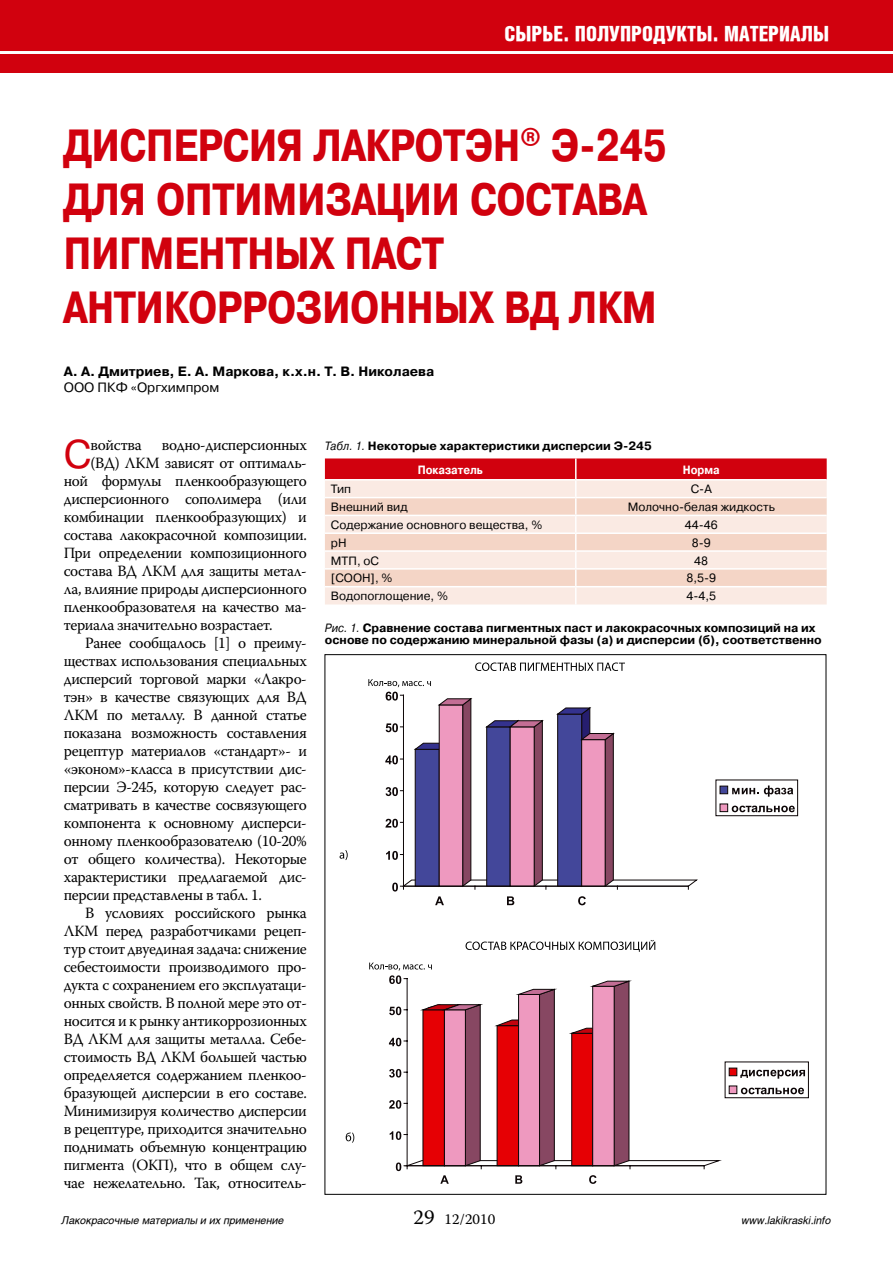
<style>
.page{position:relative;width:893px;height:1263px;background:#fff}
.page>*{position:absolute;margin:0;border:0;box-sizing:border-box;transform-origin:0 0}
.t1{font:700 45px/54px "Pragmatica Cond C";color:#d1010e}
.t2{font:39.9px "Pragmatica C";color:#d1010e}
.t3{font:900 21px "GL Helios Cond";color:#fff;scale:.95 1}
.t4{font:15.6px "Warnock Pro";letter-spacing:-.025em;color:#000}
.t5{font:15px "Warnock Pro";color:#000}
.t6{font:700 13.5px "Pragmatica C";color:#000}
.t7{font:13.5px "Pragmatica C";color:#000}
.t8{font:700 12px/12px "Pragmatica C";color:#000}
.t9{font:12px "Pragmatica C";color:#000}
.t10{font:700 12px "Pragmatica C";color:#fff;scale:.9 1}
.t11{font:italic 10.5px "GL Helios";color:#000}
.s1{font-weight:400;font-style:italic}
.s2{font-size:21px}
</style>
<div class="page">
<div style="left:0;top:0;width:893px;height:72px;background:#d1010e"></div>
<div style="left:0;top:50px;width:893px;height:6px;background:#000;opacity:.5"></div>
<svg style="left:325px;top:458px;width:502px;height:146px;background:#f2c3bd"></svg>
<div style="left:716px;top:780px;width:82px;height:36px;border:1px solid #0d0607"></div>
<div style="left:720px;top:786px;width:8px;height:8px;background:#43479a;border:1px solid #0d0607"></div>
<svg style="left:732px;top:785px;width:61px;height:12px"></svg>
<div style="left:720px;top:804px;width:8px;height:8px;background:#ee99bf;border:1px solid #0d0607"></div>
<svg style="left:732px;top:806px;width:63px;height:6px"></svg>
<div style="left:725px;top:1061px;width:84px;height:37px;border:1px solid #0d0607"></div>
<div style="left:729px;top:1068px;width:8px;height:8px;background:#e60004;border:1px solid #0d0607"></div>
<svg style="left:740px;top:1070px;width:65px;height:9px"></svg>
<div style="left:729px;top:1085px;width:8px;height:9px;background:#ee99bf;border:1px solid #0d0607"></div>
<svg style="left:741px;top:1088px;width:63px;height:6px"></svg>
<svg style="left:475px;top:662px;width:150px;height:9px"></svg>
<svg style="left:466px;top:940px;width:189px;height:12px"></svg>
<svg style="left:368px;top:679px;width:329px;height:226px"></svg>
<svg style="left:369px;top:962px;width:351px;height:222px"></svg>
<svg style="left:340px;top:850px;width:8px;height:10px"></svg>
<svg style="left:346px;top:1132px;width:8px;height:10px"></svg>
<h3 class="t3" style="left:504px;top:22px;width:343px">сырье. полупродукты. материалы</h3>
<h1 class="t1" style="left:64px;top:119px;width:604px">ДИСПЕРСИЯ ЛАКРОТЭН<sup>®</sup> Э-245<br>ДЛЯ ОПТИМИЗАЦИИ СОСТАВА<br>ПИГМЕНТНЫХ ПАСТ<br>АНТИКОРРОЗИОННЫХ ВД ЛКМ</h1>
<p class="t6" style="left:64px;top:364px;width:372px">А. А. Дмитриев, Е. А. Маркова, к.х.н. Т. В. Николаева</p>
<p class="t7" style="left:64px;top:380px;width:157px">ООО ПКФ «Оргхимпром</p>
<h2 class="t2" style="left:64px;top:432px;width:29px">С</h2>
<p class="t4" style="left:91px;top:435px;width:53px">войства</p>
<p class="t4" style="left:162px;top:435px;width:146px">водно-дисперсионных</p>
<p class="t4" style="left:91px;top:453px;width:218px">(ВД) ЛКМ зависят от оптималь-</p>
<p class="t4" style="left:64px;top:471px;width:245px">ной формулы пленкообразующего</p>
<p class="t4" style="left:64px;top:489px;width:245px">дисперсионного сополимера (или</p>
<p class="t4" style="left:64px;top:508px;width:245px">комбинации пленкообразующих) и</p>
<p class="t4" style="left:64px;top:526px;width:245px">состава лакокрасочной композиции.</p>
<p class="t4" style="left:64px;top:544px;width:245px">При определении композиционного</p>
<p class="t4" style="left:64px;top:562px;width:245px">состава ВД ЛКМ для защиты метал-</p>
<p class="t4" style="left:64px;top:580px;width:245px">ла, влияние природы дисперсионного</p>
<p class="t4" style="left:64px;top:598px;width:245px">пленкообразователя на качество ма-</p>
<p class="t4" style="left:64px;top:616px;width:210px">териала значительно возрастает.</p>
<p class="t4" style="left:85px;top:634px;width:223px">Ранее сообщалось [1] о преиму-</p>
<p class="t4" style="left:64px;top:652px;width:245px">ществах использования специальных</p>
<p class="t4" style="left:64px;top:670px;width:245px">дисперсий торговой марки «Лакро-</p>
<p class="t4" style="left:64px;top:688px;width:245px">тэн» в качестве связующих для ВД</p>
<p class="t4" style="left:64px;top:706px;width:245px">ЛКМ по металлу. В данной статье</p>
<p class="t4" style="left:64px;top:724px;width:245px">показана возможность составления</p>
<p class="t4" style="left:64px;top:742px;width:245px">рецептур материалов «стандарт»- и</p>
<p class="t4" style="left:64px;top:760px;width:245px">«эконом»-класса в присутствии дис-</p>
<p class="t4" style="left:64px;top:778px;width:245px">персии Э-245, которую следует рас-</p>
<p class="t4" style="left:64px;top:796px;width:245px">сматривать в качестве сосвязующего</p>
<p class="t4" style="left:64px;top:814px;width:245px">компонента к основному дисперси-</p>
<p class="t4" style="left:64px;top:832px;width:245px">онному пленкообразователю (10-20%</p>
<p class="t4" style="left:64px;top:850px;width:245px">от общего количества). Некоторые</p>
<p class="t4" style="left:64px;top:868px;width:245px">характеристики предлагаемой дис-</p>
<p class="t4" style="left:64px;top:886px;width:200px">персии представлены в табл. 1.</p>
<p class="t4" style="left:85px;top:904px;width:223px">В условиях российского рынка</p>
<p class="t4" style="left:64px;top:922px;width:245px">ЛКМ перед разработчиками рецеп-</p>
<p class="t4" style="left:64px;top:940px;width:245px">тур стоит двуединая задача: снижение</p>
<p class="t4" style="left:64px;top:958px;width:245px">себестоимости производимого про-</p>
<p class="t4" style="left:64px;top:976px;width:245px">дукта с сохранением его эксплуатаци-</p>
<p class="t4" style="left:64px;top:994px;width:245px">онных свойств. В полной мере это от-</p>
<p class="t4" style="left:64px;top:1012px;width:245px">носится и к рынку антикоррозионных</p>
<p class="t4" style="left:64px;top:1030px;width:245px">ВД ЛКМ для защиты металла. Себе-</p>
<p class="t4" style="left:64px;top:1048px;width:245px">стоимость ВД ЛКМ большей частью</p>
<p class="t4" style="left:64px;top:1066px;width:245px">определяется содержанием пленкоо-</p>
<p class="t4" style="left:64px;top:1084px;width:245px">бразующей дисперсии в его составе.</p>
<p class="t4" style="left:64px;top:1102px;width:245px">Минимизируя количество дисперсии</p>
<p class="t4" style="left:64px;top:1120px;width:245px">в рецептуре, приходится значительно</p>
<p class="t4" style="left:64px;top:1138px;width:245px">поднимать объемную концентрацию</p>
<p class="t4" style="left:64px;top:1156px;width:245px">пигмента (ОКП), что в общем слу-</p>
<p class="t4" style="left:64px;top:1174px;width:245px">чае нежелательно. Так, относитель-</p>
<p class="t8" style="left:325px;top:440px;width:328px"><span class="s1">Табл. 1.</span> Некоторые характеристики дисперсии Э-245</p>
<p class="t10" style="left:418px;top:463px;width:74px">Показатель</p>
<p class="t10" style="left:683px;top:463px;width:43px">Норма</p>
<p class="t9" style="left:331px;top:482px;width:22px">Тип</p>
<p class="t9" style="left:691px;top:482px;width:23px">С-А</p>
<p class="t9" style="left:331px;top:500px;width:78px">Внешний вид</p>
<p class="t9" style="left:628px;top:500px;width:149px">Молочно-белая жидкость</p>
<p class="t9" style="left:331px;top:518px;width:213px">Содержание основного вещества, %</p>
<p class="t9" style="left:685px;top:518px;width:34px">44-46</p>
<p class="t9" style="left:331px;top:536px;width:17px">рН</p>
<p class="t9" style="left:692px;top:536px;width:20px">8-9</p>
<p class="t9" style="left:331px;top:554px;width:50px">МТП, оС</p>
<p class="t9" style="left:694px;top:554px;width:15px">48</p>
<p class="t9" style="left:331px;top:572px;width:63px">[СООН], %</p>
<p class="t9" style="left:686px;top:572px;width:31px">8,5-9</p>
<p class="t9" style="left:331px;top:589px;width:119px">Водопоглощение, %</p>
<p class="t9" style="left:686px;top:589px;width:31px">4-4,5</p>
<p class="t8" style="left:325px;top:622px;width:498px"><span class="s1">Рис. 1.</span> Сравнение состава пигментных паст и лакокрасочных композиций на их основе по содержанию минеральной фазы (а) и дисперсии (б), соответственно</p>
<p class="t11" style="left:62px;top:1214px;width:224px">Лакокрасочные материалы и их применение</p>
<p class="t5" style="left:414px;top:1210px;width:83px"><span class="s2">29</span> 12/2010</p>
<p class="t11" style="left:741px;top:1214px;width:91px">www.lakikraski.info</p>
</div>
